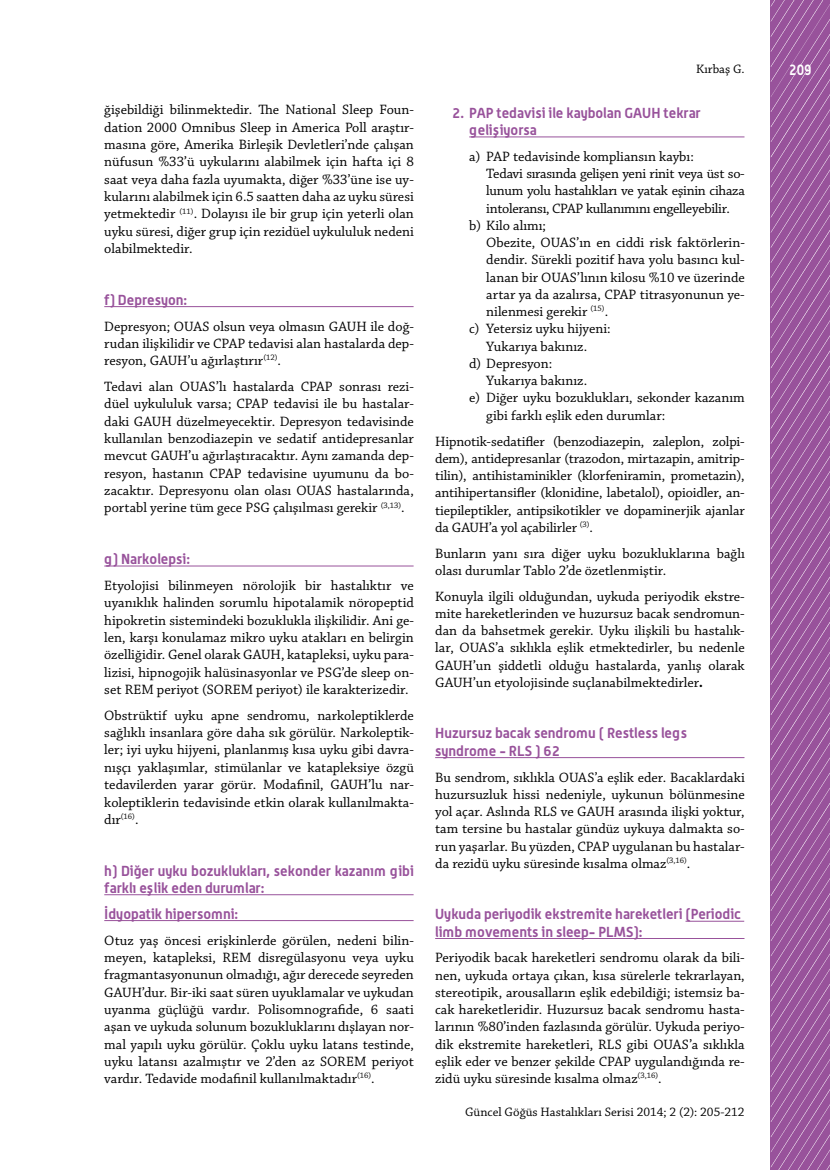
<style>
.page{position:relative;width:830px;height:1170px;background:#fff}
.page>*{position:absolute;margin:0;border:0;box-sizing:border-box;transform-origin:0 0}
.t1{font:700 15px "Alwyn";color:#fff;scale:.85 1}
.t2{font:14.25px/17.4px "Chaparral Pro";color:#000;text-align:justify}
.t3{font:700 14.25px/17.2px "Alwyn";color:#98529b}
.t4{font:14.25px "Chaparral Pro";letter-spacing:-.02em;color:#000}
.t5{font:12.9px "Chaparral Pro";color:#000}
.s1{font-family:"Alwyn";font-weight:700}
</style>
<div class="page">
<svg style="left:770px;top:0;width:59px;height:1169px;background:#9d5ba0"></svg>
<hr style="left:104px;top:306px;width:309px;height:1px;background:#98529b">
<hr style="left:104px;top:565px;width:309px;height:1px;background:#98529b">
<hr style="left:104px;top:894px;width:309px;height:1px;background:#98529b">
<hr style="left:104px;top:920px;width:309px;height:1px;background:#98529b">
<hr style="left:469px;top:136px;width:275px;height:1px;background:#98529b">
<hr style="left:435px;top:757px;width:309px;height:1px;background:#98529b">
<hr style="left:685px;top:920px;width:58px;height:1px;background:#98529b">
<hr style="left:435px;top:938px;width:309px;height:1px;background:#98529b">
<p class="t2" style="left:104px;top:102px;width:311px">ğişebildiği bilinmektedir. The National Sleep Foun&shy;dation 2000 Omnibus Sleep in America Poll araştır&shy;masına göre, Amerika Birleşik Devletleri’nde çalışan nüfusun %33’ü uykularını alabilmek için hafta içi 8 saat veya daha fazla uyumakta, diğer %33’üne ise uy&shy;kularını alabilmek için 6.5 saatten daha az uyku süresi yetmektedir <sup>(11)</sup>. Dolayısı ile bir grup için yeterli olan uyku süresi, diğer grup için rezidüel uykululuk nedeni olabilmektedir.</p>
<p class="t3" style="left:104px;top:290px;width:84px">f) Depresyon:</p>
<p class="t2" style="left:104px;top:318px;width:311px">Depresyon; OUAS olsun veya olmasın GAUH ile doğ&shy;rudan ilişkilidir ve CPAP tedavisi alan hastalarda dep&shy;resyon, GAUH’u ağırlaştırır<sup>(12)</sup>.</p>
<p class="t2" style="left:104px;top:378px;width:311px">Tedavi alan OUAS’lı hastalarda CPAP sonrası rezi&shy;düel uykululuk varsa; CPAP tedavisi ile bu hastalar&shy;daki GAUH düzelmeyecektir. Depresyon tedavisinde kullanılan benzodiazepin ve sedatif antidepresanlar mevcut GAUH’u ağırlaştıracaktır. Aynı zamanda dep&shy;resyon, hastanın CPAP tedavisine uyumunu da bo&shy;zacaktır. Depresyonu olan olası OUAS hastalarında, portabl yerine tüm gece PSG çalışılması gerekir <sup>(3,13)</sup>.</p>
<p class="t3" style="left:104px;top:550px;width:87px">g) Narkolepsi:</p>
<p class="t2" style="left:104px;top:577px;width:311px">Etyolojisi bilinmeyen nörolojik bir hastalıktır ve uyanıklık halinden sorumlu hipotalamik nöropeptid hipokretin sistemindeki bozuklukla ilişkilidir. Ani ge&shy;len, karşı konulamaz mikro uyku atakları en belirgin özelliğidir. Genel olarak GAUH, katapleksi, uyku para&shy;lizisi, hipnogojik halüsinasyonlar ve PSG’de sleep on&shy;set REM periyot (SOREM periyot) ile karakterizedir.</p>
<p class="t2" style="left:104px;top:707px;width:311px">Obstrüktif uyku apne sendromu, narkoleptiklerde sağlıklı insanlara göre daha sık görülür. Narkoleptik&shy;ler; iyi uyku hijyeni, planlanmış kısa uyku gibi davra&shy;nışçı yaklaşımlar, stimülanlar ve katapleksiye özgü tedavilerden yarar görür. Modafinil, GAUH’lu nar&shy;koleptiklerin tedavisinde etkin olarak kullanılmakta&shy;dır<sup>(16)</sup>.</p>
<p class="t3" style="left:104px;top:861px;width:311px">h) Diğer uyku bozuklukları, sekonder kazanım gibi farklı eşlik eden durumlar:</p>
<p class="t3" style="left:104px;top:904px;width:135px">İdyopatik hipersomni:</p>
<p class="t2" style="left:104px;top:931px;width:311px">Otuz yaş öncesi erişkinlerde görülen, nedeni bilin&shy;meyen, katapleksi, REM disregülasyonu veya uyku fragmantasyonunun olmadığı, ağır derecede seyreden GAUH’dur. Bir-iki saat süren uyuklamalar ve uykudan uyanma güçlüğü vardır. Polisomnografide, 6 saati aşan ve uykuda solunum bozukluklarını dışlayan nor&shy;mal yapılı uyku görülür. Çoklu uyku latans testinde, uyku latansı azalmıştır ve 2’den az SOREM periyot vardır. Tedavide modafinil kullanılmaktadır<sup>(16)</sup>.</p>
<p class="t5" style="left:695px;top:62px;width:50px">Kırbaş G.</p>
<p class="t1" style="left:788px;top:61px;width:28px">209</p>
<p class="t3" style="left:469px;top:104px;width:233px;text-indent:-17px">2. PAP tedavisi ile kaybolan GAUH tekrar gelişiyorsa</p>
<p class="t2" style="left:469px;top:148px;width:226px">a) PAP tedavisinde kompliansın kaybı:</p>
<p class="t4" style="left:486px;top:166px;width:260px">Tedavi sırasında gelişen yeni rinit veya üst so-</p>
<p class="t4" style="left:486px;top:183px;width:260px">lunum yolu hastalıkları ve yatak eşinin cihaza</p>
<p class="t4" style="left:486px;top:200px;width:245px">intoleransı, CPAP kullanımını engelleyebilir.</p>
<p class="t2" style="left:469px;top:217px;width:78px">b) Kilo alımı;</p>
<p class="t2" style="left:486px;top:234px;width:260px">Obezite, OUAS’ın en ciddi risk faktörlerin-</p>
<p class="t2" style="left:486px;top:252px;width:260px">dendir. Sürekli pozitif hava yolu basıncı kul-</p>
<p class="t2" style="left:486px;top:269px;width:260px">lanan bir OUAS’lının kilosu %10 ve üzerinde</p>
<p class="t2" style="left:486px;top:286px;width:260px">artar ya da azalırsa, CPAP titrasyonunun ye-</p>
<p class="t2" style="left:486px;top:303px;width:123px">nilenmesi gerekir <sup>(15)</sup>.</p>
<p class="t2" style="left:469px;top:321px;width:143px">c) Yetersiz uyku hijyeni:</p>
<p class="t2" style="left:486px;top:338px;width:102px">Yukarıya bakınız.</p>
<p class="t2" style="left:469px;top:355px;width:84px">d) Depresyon:</p>
<p class="t2" style="left:486px;top:372px;width:102px">Yukarıya bakınız.</p>
<p class="t2" style="left:469px;top:390px;width:277px">e) Diğer uyku bozuklukları, sekonder kazanım</p>
<p class="t2" style="left:486px;top:407px;width:180px">gibi farklı eşlik eden durumlar:</p>
<p class="t2" style="left:435px;top:433px;width:311px">Hipnotik-sedatifler (benzodiazepin, zaleplon, zolpi&shy;dem), antidepresanlar (trazodon, mirtazapin, amitrip&shy;tilin), antihistaminikler (klorfeniramin, prometazin), antihipertansifler (klonidine, labetalol), opioidler, an&shy;tiepileptikler, antipsikotikler ve dopaminerjik ajanlar da GAUH’a yol açabilirler <sup>(3)</sup>.</p>
<p class="t2" style="left:435px;top:545px;width:311px">Bunların yanı sıra diğer uyku bozukluklarına bağlı olası durumlar Tablo 2’de özetlenmiştir.</p>
<p class="t2" style="left:435px;top:588px;width:311px">Konuyla ilgili olduğundan, uykuda periyodik ekstre&shy;mite hareketlerinden ve huzursuz bacak sendromun&shy;dan da bahsetmek gerekir. Uyku ilişkili bu hastalık&shy;lar, OUAS’a sıklıkla eşlik etmektedirler, bu nedenle GAUH’un şiddetli olduğu hastalarda, yanlış olarak GAUH’un etyolojisinde suçlanabilmektedirler<span class="s1">.</span></p>
<p class="t3" style="left:435px;top:724px;width:253px">Huzursuz bacak sendromu ( Restless legs syndrome - RLS ) 62</p>
<p class="t2" style="left:435px;top:768px;width:311px">Bu sendrom, sıklıkla OUAS’a eşlik eder. Bacaklardaki huzursuzluk hissi nedeniyle, uykunun bölünmesine yol açar. Aslında RLS ve GAUH arasında ilişki yoktur, tam tersine bu hastalar gündüz uykuya dalmakta so&shy;run yaşarlar. Bu yüzden, CPAP uygulanan bu hastalar&shy;da rezidü uyku süresinde kısalma olmaz<sup>(3,16)</sup>.</p>
<p class="t3" style="left:435px;top:905px;width:307px">Uykuda periyodik ekstremite hareketleri (Periodic limb movements in sleep- PLMS):</p>
<p class="t2" style="left:435px;top:949px;width:311px">Periyodik bacak hareketleri sendromu olarak da bili&shy;nen, uykuda ortaya çıkan, kısa sürelerle tekrarlayan, stereotipik, arousalların eşlik edebildiği; istemsiz ba&shy;cak hareketleridir. Huzursuz bacak sendromu hasta&shy;larının %80’inden fazlasında görülür. Uykuda periyo&shy;dik ekstremite hareketleri, RLS gibi OUAS’a sıklıkla eşlik eder ve benzer şekilde CPAP uygulandığında re&shy;zidü uyku süresinde kısalma olmaz<sup>(3,16)</sup>.</p>
<p class="t5" style="left:465px;top:1104px;width:281px">Güncel Göğüs Hastalıkları Serisi 2014; 2 (2): 205-212</p>
</div>
